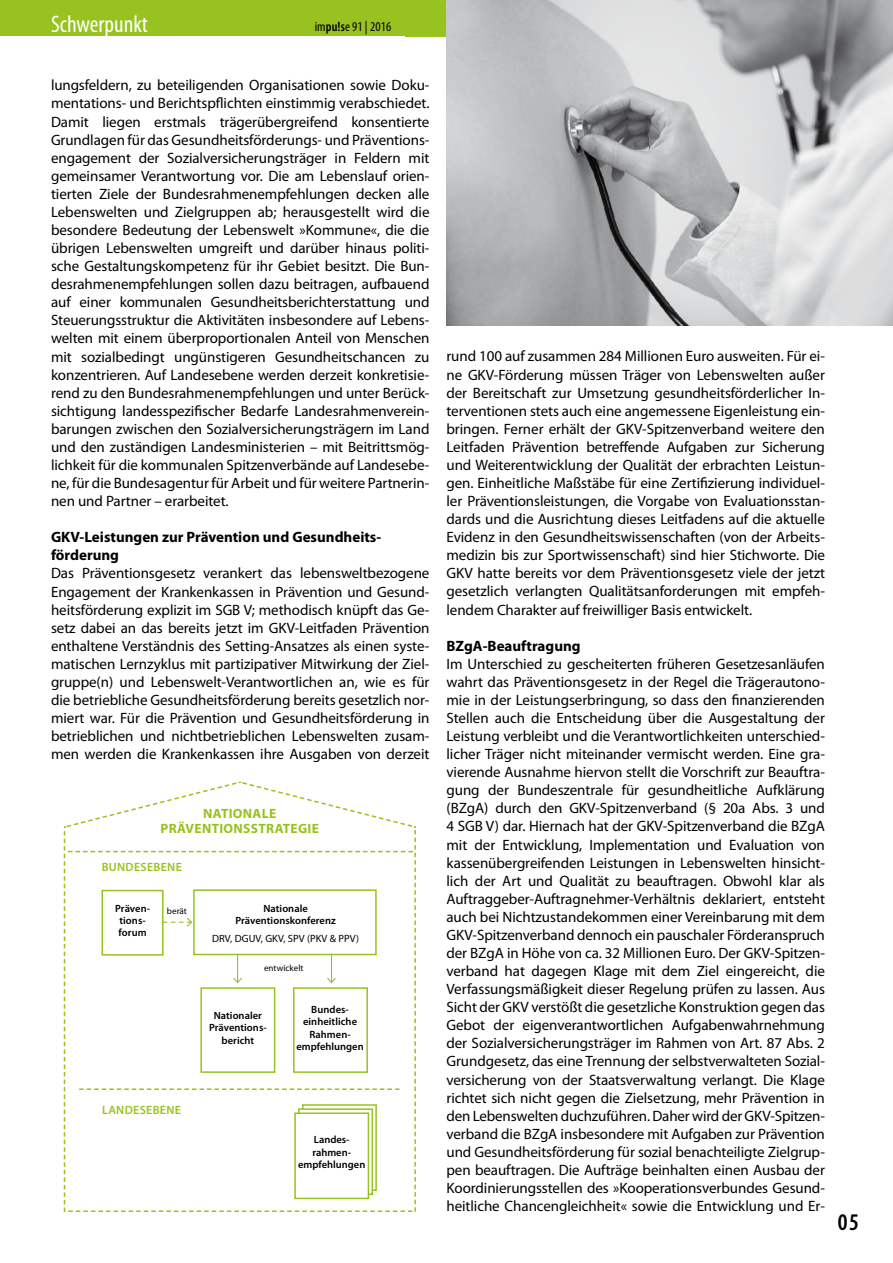
<style>
.page{position:relative;width:893px;height:1263px;background:#fff}
.page>*{position:absolute;margin:0;border:0;box-sizing:border-box;transform-origin:0 0}
.t1{font:condensed 24px "Myriad Pro";color:#fff}
.t2{font:600 condensed 24px "Myriad Pro";color:#000}
.t3{font:15px/18.1px "Myriad Pro";letter-spacing:-.005em;color:#000;text-align:justify}
.t4{font:700 15px/18.1px "Myriad Pro";color:#000}
.t5{font:700 13.5px/15px "Myriad Pro";letter-spacing:.025em;color:#98c21f;text-align:center}
.t6{font:condensed 13.5px "Myriad Pro";letter-spacing:.01em;color:#000}
.t7{font:600 12px "Myriad Pro";letter-spacing:.025em;color:#98c21f}
.t8{font:600 10.5px/12.5px "Myriad Pro";letter-spacing:.005em;color:#000;text-align:center}
.t9{font:10.5px "Myriad Pro";letter-spacing:.005em;color:#000}
.t10{font:9px "Myriad Pro";letter-spacing:.005em;color:#000}
.s1{font-weight:600}
</style>
<div class="page">
<div style="left:0;top:0;width:429px;height:36px;background:#98c21f"></div>
<div style="left:406px;top:0;width:65px;height:36px;background:#98c21f"></div>
<svg style="left:63px;top:781px;width:353px;height:431px"></svg>
<div style="left:102px;top:890px;width:62px;height:66px;border:2px solid #98c21f"></div>
<div style="left:193px;top:889px;width:184px;height:66px;border:2px solid #98c21f"></div>
<img style="left:446px;top:0;width:447px;height:325px">
<h1 class="t1" style="left:51px;top:11px;width:98px">Schwerpunkt</h1>
<p class="t6" style="left:315px;top:20px;width:78px">im<span class="s1">pu!s</span>e 91 | 2016</p>
<p class="t3" style="left:51px;top:77px;width:380px">lungsfeldern, zu beteiligenden Organisationen sowie Doku&shy;mentations- und Berichtspflichten einstimmig verabschiedet.<br>Damit liegen erstmals trägerübergreifend konsentierte Grundlagen für das Gesundheitsförderungs- und Präventions&shy;engagement der Sozialversicherungsträger in Feldern mit gemeinsamer Verantwortung vor. Die am Lebenslauf orien&shy;tierten Ziele der Bundesrahmenempfehlungen decken alle Lebenswelten und Zielgruppen ab; herausgestellt wird die besondere Bedeutung der Lebenswelt »Kommune«, die die übrigen Lebenswelten umgreift und darüber hinaus politi&shy;sche Gestaltungskompetenz für ihr Gebiet besitzt. Die Bun&shy;desrahmenempfehlungen sollen dazu beitragen, aufbauend auf einer kommunalen Gesundheitsberichterstattung und Steuerungsstruktur die Aktivitäten insbesondere auf Lebens&shy;welten mit einem überproportionalen Anteil von Menschen mit sozialbedingt ungünstigeren Gesundheitschancen zu konzentrieren. Auf Landesebene werden derzeit konkretisie&shy;rend zu den Bundesrahmenempfehlungen und unter Berück&shy;sichtigung landesspezifischer Bedarfe Landesrahmenverein&shy;barungen zwischen den Sozialversicherungsträgern im Land und den zuständigen Landesministerien – mit Beitrittsmög&shy;lichkeit für die kommunalen Spitzenverbände auf Landesebe&shy;ne, für die Bundesagentur für Arbeit und für weitere Partnerin&shy;nen und Partner – erarbeitet.</p>
<p class="t4" style="left:51px;top:528px;width:332px">GKV-Leistungen zur Prävention und Gesundheits&shy;förderung</p>
<p class="t3" style="left:51px;top:565px;width:380px">Das Präventionsgesetz verankert das lebensweltbezogene Engagement der Krankenkassen in Prävention und Gesund&shy;heitsförderung explizit im SGB V; methodisch knüpft das Ge&shy;setz dabei an das bereits jetzt im GKV-Leitfaden Prävention enthaltene Verständnis des Setting-Ansatzes als einen syste&shy;matischen Lernzyklus mit partizipativer Mitwirkung der Ziel&shy;gruppe(n) und Lebenswelt-Verantwortlichen an, wie es für die betriebliche Gesundheitsförderung bereits gesetzlich nor&shy;miert war. Für die Prävention und Gesundheitsförderung in betrieblichen und nichtbetrieblichen Lebenswelten zusam&shy;men werden die Krankenkassen ihre Ausgaben von derzeit</p>
<p class="t5" style="left:161px;top:806px;width:160px">Nationale<br>Präventionsstrategie</p>
<p class="t7" style="left:102px;top:860px;width:82px">Bundesebene</p>
<p class="t10" style="left:167px;top:906px;width:21px">berät</p>
<p class="t8" style="left:235px;top:902px;width:102px">Nationale<br>Präventionskonferenz</p>
<p class="t9" style="left:212px;top:933px;width:149px">DRV, DGUV, GKV, SPV (PKV &amp; PPV)</p>
<p class="t8" style="left:115px;top:902px;width:36px">Präven&shy;tions&shy;forum</p>
<p class="t10" style="left:264px;top:963px;width:41px">entwickelt</p>
<p class="t7" style="left:102px;top:1103px;width:80px">Landesebene</p>
<p class="t8" style="left:209px;top:1009px;width:59px">Nationaler<br>Präventions&shy;bericht</p>
<p class="t8" style="left:296px;top:1003px;width:69px">Bundes&shy;einheitliche<br>Rahmen&shy;empfehlungen</p>
<p class="t8" style="left:298px;top:1134px;width:69px">Landes&shy;rahmen&shy;empfehlungen</p>
<p class="t3" style="left:446px;top:348px;width:380px">rund 100 auf zusammen 284 Millionen Euro ausweiten. Für ei&shy;ne GKV-Förderung müssen Träger von Lebenswelten außer der Bereitschaft zur Umsetzung gesundheitsförderlicher In&shy;terventionen stets auch eine angemessene Eigenleistung ein&shy;bringen. Ferner erhält der GKV-Spitzenverband weitere den Leitfaden Prävention betreffende Aufgaben zur Sicherung und Weiterentwicklung der Qualität der erbrachten Leistun&shy;gen. Einheitliche Maßstäbe für eine Zertifizierung individuel&shy;ler Präventionsleistungen, die Vorgabe von Evaluationsstan&shy;dards und die Ausrichtung dieses Leitfadens auf die aktuelle Evidenz in den Gesundheitswissenschaften (von der Arbeits&shy;medizin bis zur Sportwissenschaft) sind hier Stichworte. Die GKV hatte bereits vor dem Präventionsgesetz viele der jetzt gesetzlich verlangten Qualitätsanforderungen mit empfeh&shy;lendem Charakter auf freiwilliger Basis entwickelt.</p>
<p class="t4" style="left:446px;top:637px;width:136px">BZgA-Beauftragung</p>
<p class="t3" style="left:446px;top:655px;width:380px">Im Unterschied zu gescheiterten früheren Gesetzesanläufen wahrt das Präventionsgesetz in der Regel die Trägerautono&shy;mie in der Leistungserbringung, so dass den finanzierenden Stellen auch die Entscheidung über die Ausgestaltung der Leistung verbleibt und die Verantwortlichkeiten unterschied&shy;licher Träger nicht miteinander vermischt werden. Eine gra&shy;vierende Ausnahme hiervon stellt die Vorschrift zur Beauftra&shy;gung der Bundeszentrale für gesundheitliche Aufklärung (BZgA) durch den GKV-Spitzenverband (§ 20a Abs. 3 und 4 SGB V) dar. Hiernach hat der GKV-Spitzenverband die BZgA mit der Entwicklung, Implementation und Evaluation von kassenübergreifenden Leistungen in Lebenswelten hinsicht&shy;lich der Art und Qualität zu beauftragen. Obwohl klar als Auftraggeber-Auftragnehmer-Verhältnis deklariert, entsteht auch bei Nichtzustandekommen einer Vereinbarung mit dem GKV-Spitzenverband dennoch ein pauschaler Förderanspruch der BZgA in Höhe von ca. 32 Millionen Euro. Der GKV-Spitzen&shy;verband hat dagegen Klage mit dem Ziel eingereicht, die Verfassungsmäßigkeit dieser Regelung prüfen zu lassen. Aus Sicht der GKV verstößt die gesetzliche Konstruktion gegen das Gebot der eigenverantwortlichen Aufgabenwahrnehmung der Sozialversicherungsträger im Rahmen von Art. 87 Abs. 2<br>Grundgesetz, das eine Trennung der selbstverwalteten Sozial&shy;versicherung von der Staatsverwaltung verlangt. Die Klage richtet sich nicht gegen die Zielsetzung, mehr Prävention in den Lebenswelten duchzuführen. Daher wird der GKV-Spitzen&shy;verband die BZgA insbesondere mit Aufgaben zur Prävention und Gesundheitsförderung für sozial benachteiligte Zielgrup&shy;pen beauftragen. Die Aufträge beinhalten einen Ausbau der Koordinierungsstellen des »Kooperationsverbundes Gesund&shy;heitliche Chancengleichheit« sowie die Entwicklung und Er-</p>
<h1 class="t2" style="left:838px;top:1209px;width:23px">05</h1>
</div>
